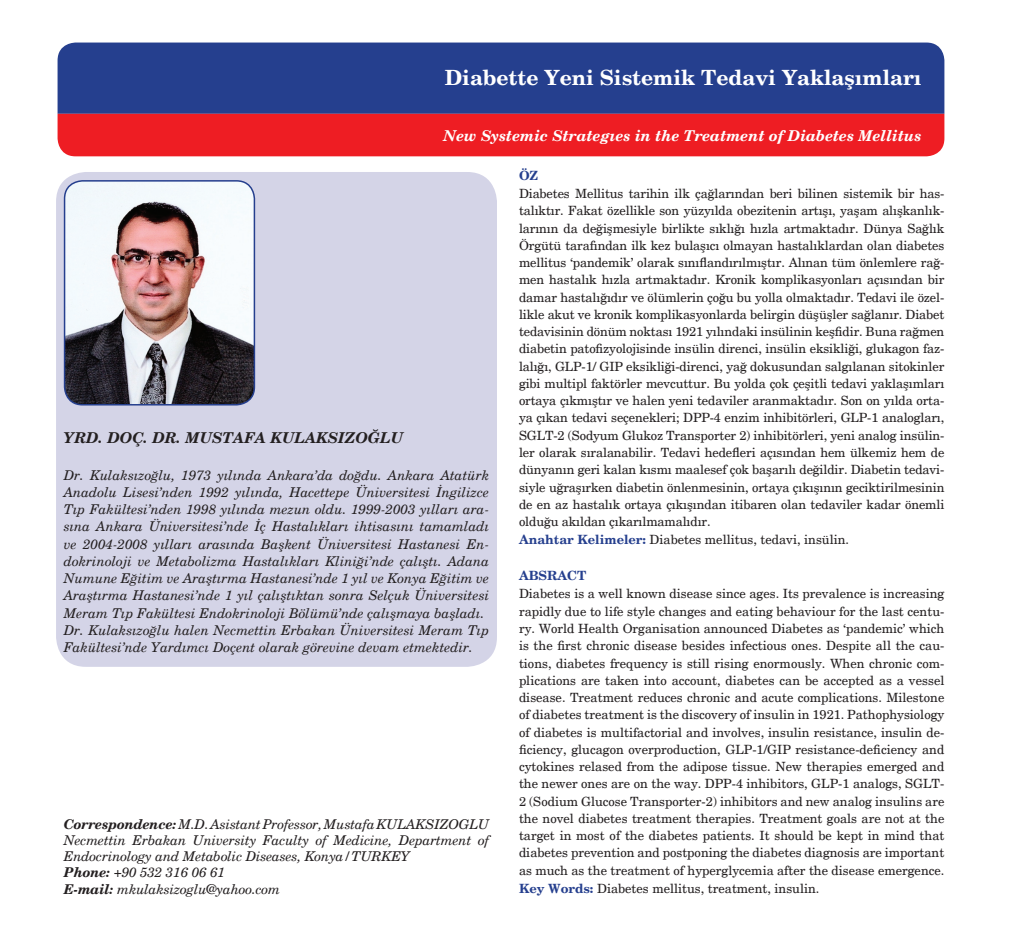
<style>
.page{position:relative;width:1021px;height:936px;background:#fff}
.page>*{position:absolute;margin:0;border:0;box-sizing:border-box;transform-origin:0 0}
.t1{font:700 21px "New Century Schlbk";color:#fff}
.t2{font:italic 700 15px "New Century Schlbk";color:#fff}
.t3{font:italic 700 15px "New Century Schlbk";color:#231f20}
.t4{font:italic 13.5px/17.2px "New Century Schlbk";letter-spacing:-.01em;color:#231f20}
.t5{font:12.75px/17.2px "New Century Schlbk";color:#231f20;text-align:justify}
.t6{font:700 12.75px "New Century Schlbk";color:#253f8e}
.s1{font-weight:700}
.s2{font-weight:700;color:#253f8e}
</style>
<div class="page">
<div style="left:58px;top:43px;width:886px;height:71px;background:#253f8e"></div>
<div style="left:58px;top:114px;width:886px;height:42px;background:#ee1d23"></div>
<div style="left:56px;top:172px;width:441px;height:494px;background:#d4d4e7;border-radius:30px"></div>
<img style="left:65px;top:181px;width:189px;height:224px">
<div style="left:64px;top:180px;width:191px;height:225px;border:2px solid #253f8e;border-radius:18px"></div>
<p class="t1" style="left:445px;top:64px;width:478px">Diabette Yeni Sistemik Tedavi Yaklaşımları</p>
<p class="t2" style="left:443px;top:126px;width:479px">New Systemic Strategıes in the Treatment of Diabetes Mellitus</p>
<p class="t3" style="left:64px;top:428px;width:341px">YRD. DOÇ. DR. MUSTAFA KULAKSIZOĞLU</p>
<p class="t4" style="left:64px;top:466px;width:427px;text-align:justify">Dr. Kulaksızoğlu, 1973 yılında Ankara’da doğdu. Ankara Atatürk Anadolu Lisesi’nden 1992 yılında, Hacettepe Üniversitesi İngilizce Tıp Fakültesi’nden 1998 yılında mezun oldu. 1999-2003 yılları ara&shy;sına Ankara Üniversitesi’nde İç Hastalıkları ihtisasını tamamladı ve 2004-2008 yılları arasında Başkent Üniversitesi Hastanesi En&shy;dokrinoloji ve Metabolizma Hastalıkları Kliniği’nde çalıştı. Adana Numune Eğitim ve Araştırma Hastanesi’nde 1 yıl ve Konya Eğitim ve Araştırma Hastanesi’nde 1 yıl çalıştıktan sonra Selçuk Üniversitesi Meram Tıp Fakültesi Endokrinoloji Bölümü’nde çalışmaya başladı.</p>
<p class="t4" style="left:64px;top:621px;width:427px">Dr. Kulaksızoğlu halen Necmettin Erbakan Üniversitesi Meram Tıp<br>Fakültesi’nde Yardımcı Doçent olarak görevine devam etmektedir.</p>
<p class="t4" style="left:64px;top:815px;width:427px"><span class="s1">Correspondence:</span> M.D. Asistant Professor, Mustafa KULAKSIZOGLU</p>
<p class="t4" style="left:64px;top:832px;width:427px;line-height:16.2px">Necmettin Erbakan University Faculty of Medicine, Department of<br>Endocrinology and Metabolic Diseases, Konya/TURKEY</p>
<p class="t4" style="left:64px;top:864px;width:163px"><span class="s1">Phone:</span> +90 532 316 06 61</p>
<p class="t4" style="left:64px;top:880px;width:218px"><span class="s1">E-mail:</span> mkulaksizoglu@yahoo.com</p>
<p class="t6" style="left:519px;top:167px;width:21px">ÖZ</p>
<p class="t5" style="left:519px;top:185px;width:427px">Diabetes Mellitus tarihin ilk çağlarından beri bilinen sistemik bir has&shy;talıktır. Fakat özellikle son yüzyılda obezitenin artışı, yaşam alışkanlık&shy;larının da değişmesiyle birlikte sıklığı hızla artmaktadır. Dünya Sağlık Örgütü tarafından ilk kez bulaşıcı olmayan hastalıklardan olan diabetes mellitus ‘pandemik’ olarak sınıflandırılmıştır. Alınan tüm önlemlere rağ&shy;men hastalık hızla artmaktadır. Kronik komplikasyonları açısından bir damar hastalığıdır ve ölümlerin çoğu bu yolla olmaktadır. Tedavi ile özel&shy;likle akut ve kronik komplikasyonlarda belirgin düşüşler sağlanır. Diabet tedavisinin dönüm noktası 1921 yılındaki insülinin keşfidir. Buna rağmen diabetin patofizyolojisinde insülin direnci, insülin eksikliği, glukagon faz&shy;lalığı, GLP-1/ GIP eksikliği-direnci, yağ dokusundan salgılanan sitokinler gibi multipl faktörler mevcuttur. Bu yolda çok çeşitli tedavi yaklaşımları ortaya çıkmıştır ve halen yeni tedaviler aranmaktadır. Son on yılda orta&shy;ya çıkan tedavi seçenekleri; DPP-4 enzim inhibitörleri, GLP-1 analogları, SGLT-2 (Sodyum Glukoz Transporter 2) inhibitörleri, yeni analog insülin&shy;ler olarak sıralanabilir. Tedavi hedefleri açısından hem ülkemiz hem de dünyanın geri kalan kısmı maalesef çok başarılı değildir. Diabetin tedavi&shy;siyle uğraşırken diabetin önlenmesinin, ortaya çıkışının geciktirilmesinin de en az hastalık ortaya çıkışından itibaren olan tedaviler kadar önemli olduğu akıldan çıkarılmamalıdır.</p>
<p class="t5" style="left:519px;top:531px;width:331px"><span class="s2">Anahtar Kelimeler:</span> Diabetes mellitus, tedavi, insülin.</p>
<p class="t6" style="left:519px;top:567px;width:69px">ABSRACT</p>
<p class="t5" style="left:519px;top:585px;width:427px">Diabetes is a well known disease since ages. Its prevalence is increasing rapidly due to life style changes and eating behaviour for the last centu&shy;ry. World Health Organisation announced Diabetes as ‘pandemic’ which is the first chronic disease besides infectious ones. Despite all the cau&shy;tions, diabetes frequency is still rising enormously. When chronic com&shy;plications are taken into account, diabetes can be accepted as a vessel disease. Treatment reduces chronic and acute complications. Milestone of diabetes treatment is the discovery of insulin in 1921. Pathophysiology of diabetes is multifactorial and involves, insulin resistance, insulin de&shy;ficiency, glucagon overproduction, GLP-1/GIP resistance-deficiency and cytokines relased from the adipose tissue. New therapies emerged and the newer ones are on the way. DPP-4 inhibitors, GLP-1 analogs, SGLT-2 (Sodium Glucose Transporter-2) inhibitors and new analog insulins are the novel diabetes treatment therapies. Treatment goals are not at the target in most of the diabetes patients. It should be kept in mind that diabetes prevention and postponing the diabetes diagnosis are important as much as the treatment of hyperglycemia after the disease emergence.</p>
<p class="t5" style="left:519px;top:879px;width:302px"><span class="s2">Key Words:</span> Diabetes mellitus, treatment, insulin.</p>
</div>
